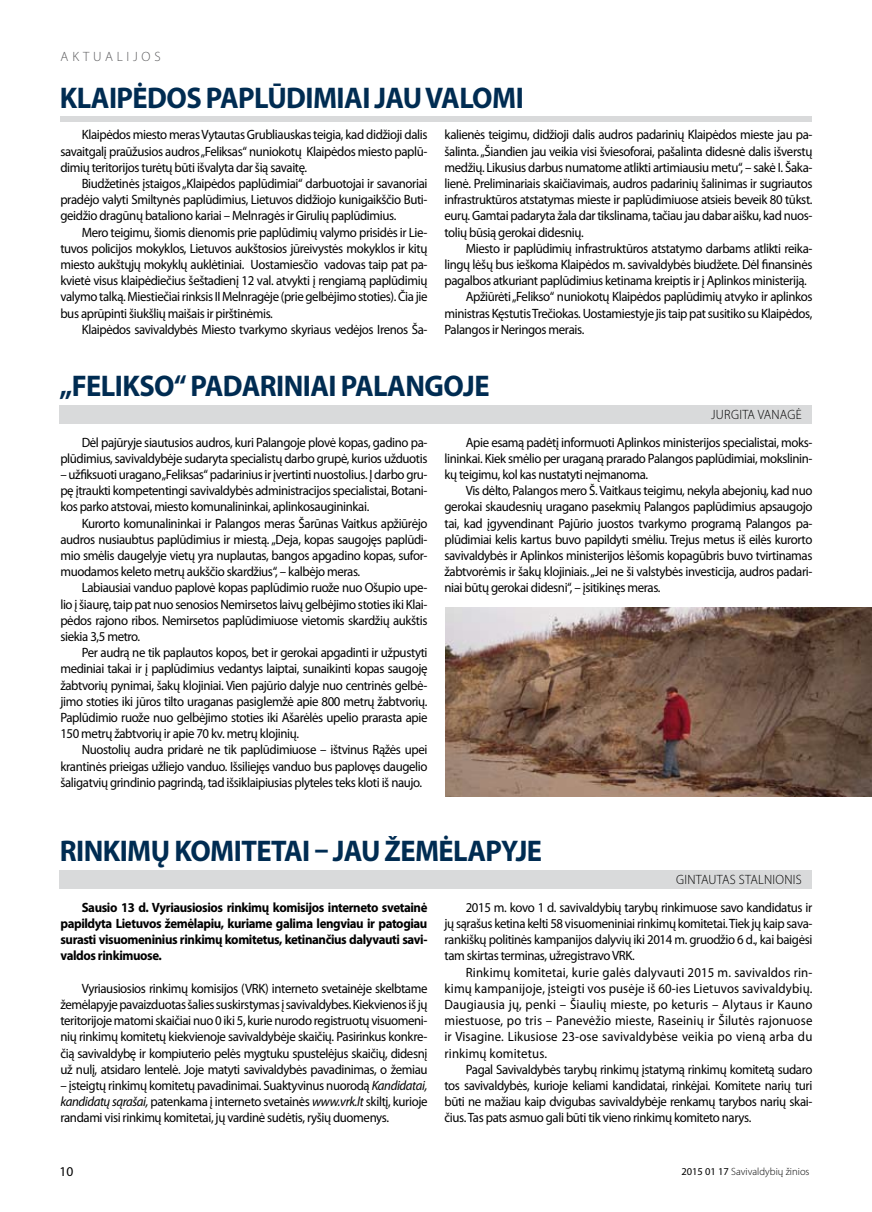
<style>
.page{position:relative;width:872px;height:1212px;background:#fff}
.page>*{position:absolute;margin:0;border:0;box-sizing:border-box;transform-origin:0 0}
.t1{font:700 30px "Myriad Pro";letter-spacing:-.02em;color:#002c52;scale:.95 1}
.t2{font:13.5px/16.2px "Myriad Pro";letter-spacing:-.03em;color:#000;text-align:justify;scale:.95 1}
.t3{font:700 13.5px/16.2px "Myriad Pro";letter-spacing:-.03em;color:#000;text-align:justify;scale:.95 1}
.t4{font:300 13.5px "Myriad Pro";letter-spacing:.02em;color:#000;scale:.95 1}
.t5{font:300 13.5px "Myriad Pro";letter-spacing:.28em;color:#58585a}
.t6{font:13.5px "Myriad Pro";letter-spacing:-.03em;color:#000}
.t7{font:300 10.5px "Myriad Pro";color:#000}
.s1{font-style:italic}
.s2{font-weight:400}
</style>
<div class="page">
<div style="left:60px;top:405px;width:752px;height:19px;background:#d9dadb"></div>
<div style="left:60px;top:116px;width:752px;height:6px;background:#d9dadb"></div>
<div style="left:60px;top:870px;width:752px;height:19px;background:#d9dadb"></div>
<img style="left:446px;top:608px;width:426px;height:189px">
<p class="t5" style="left:61px;top:49px;width:102px">AKTUAL IJOS</p>
<h1 class="t1" style="left:60px;top:78px;width:490px">Klaipėdos paplūdimiai jau valomi</h1>
<p class="t2" style="left:60px;top:127px;width:388px;text-indent:21px">Klaipėdos miesto meras Vytautas Grubliauskas teigia, kad didžioji dalis savaitgalį praūžusios audros „Feliksas“ nuniokotų Klaipėdos miesto paplū&shy;dimių teritorijos turėtų būti išvalyta dar šią savaitę.</p>
<p class="t2" style="left:60px;top:175px;width:388px;text-indent:21px">Biudžetinės įstaigos „Klaipėdos paplūdimiai“ darbuotojai ir savanoriai pradėjo valyti Smiltynės paplūdimius, Lietuvos didžiojo kunigaikščio Buti&shy;geidžio dragūnų bataliono kariai – Melnragės ir Girulių paplūdimius.</p>
<p class="t2" style="left:60px;top:224px;width:388px;text-indent:21px">Mero teigimu, šiomis dienomis prie paplūdimių valymo prisidės ir Lie&shy;tuvos policijos mokyklos, Lietuvos aukštosios jūreivystės mokyklos ir kitų miesto aukštųjų mokyklų auklėtiniai. Uostamiesčio vadovas taip pat pa&shy;kvietė visus klaipėdiečius šeštadienį 12 val. atvykti į rengiamą paplūdimių valymo talką. Miestiečiai rinksis II Melnragėje (prie gelbėjimo stoties). Čia jie bus aprūpinti šiukšlių maišais ir pirštinėmis.</p>
<p class="t2" style="left:82px;top:321px;width:365px">Klaipėdos savivaldybės Miesto tvarkymo skyriaus vedėjos Irenos Ša-</p>
<p class="t2" style="left:444px;top:127px;width:389px">kalienės teigimu, didžioji dalis audros padarinių Klaipėdos mieste jau pa&shy;šalinta. „Šiandien jau veikia visi šviesoforai, pašalinta didesnė dalis išverstų medžių. Likusius darbus numatome atlikti artimiausiu metu“, – sakė I. Šaka&shy;lienė. Preliminariais skaičiavimais, audros padarinių šalinimas ir sugriautos infrastruktūros atstatymas mieste ir paplūdimiuose atsieis beveik 80 tūkst. eurų. Gamtai padaryta žala dar tikslinama, tačiau jau dabar aišku, kad nuos&shy;tolių būsią gerokai didesnių.</p>
<p class="t2" style="left:466px;top:240px;width:366px">Miesto ir paplūdimių infrastruktūros atstatymo darbams atlikti reika-</p>
<p class="t2" style="left:444px;top:256px;width:389px">lingų lėšų bus ieškoma Klaipėdos m. savivaldybės biudžete. Dėl finansinės</p>
<p class="t2" style="left:444px;top:272px;width:383px">pagalbos atkuriant paplūdimius ketinama kreiptis ir į Aplinkos ministeriją.</p>
<p class="t2" style="left:466px;top:289px;width:366px">Apžiūrėti „Felikso“ nuniokotų Klaipėdos paplūdimių atvyko ir aplinkos</p>
<p class="t2" style="left:444px;top:305px;width:389px">ministras Kęstutis Trečiokas. Uostamiestyje jis taip pat susitiko su Klaipėdos,</p>
<p class="t2" style="left:444px;top:321px;width:149px">Palangos ir Neringos merais.</p>
<h1 class="t1" style="left:60px;top:367px;width:454px">„Felikso“ padariniai Palangoje</h1>
<p class="t2" style="left:60px;top:434px;width:388px;text-align:right">Dėl pajūryje siautusios audros, kuri Palangoje plovė kopas, gadino pa&shy;plūdimius, savivaldybėje sudaryta specialistų darbo grupė, kurios užduotis</p>
<p class="t2" style="left:60px;top:466px;width:388px">– užfiksuoti uragano „Feliksas“ padarinius ir įvertinti nuostolius. Į darbo gru&shy;pę įtraukti kompetentingi savivaldybės administracijos specialistai, Botani&shy;kos parko atstovai, miesto komunalininkai, aplinkosaugininkai.</p>
<p class="t2" style="left:60px;top:515px;width:388px;text-indent:21px">Kurorto komunalininkai ir Palangos meras Šarūnas Vaitkus apžiūrėjo audros nusiaubtus paplūdimius ir miestą. „Deja, kopas saugojęs paplūdi&shy;mio smėlis daugelyje vietų yra nuplautas, bangos apgadino kopas, sufor&shy;muodamos keleto metrų aukščio skardžius“, – kalbėjo meras.</p>
<p class="t2" style="left:60px;top:580px;width:388px;text-indent:21px">Labiausiai vanduo paplovė kopas paplūdimio ruože nuo Ošupio upe&shy;lio į šiaurę, taip pat nuo senosios Nemirsetos laivų gelbėjimo stoties iki Klai&shy;pėdos rajono ribos. Nemirsetos paplūdimiuose vietomis skardžių aukštis siekia 3,5 metro.</p>
<p class="t2" style="left:60px;top:644px;width:388px;text-indent:21px">Per audrą ne tik paplautos kopos, bet ir gerokai apgadinti ir užpustyti mediniai takai ir į paplūdimius vedantys laiptai, sunaikinti kopas saugoję žabtvorių pynimai, šakų klojiniai. Vien pajūrio dalyje nuo centrinės gelbė&shy;jimo stoties iki jūros tilto uraganas pasiglemžė apie 800 metrų žabtvorių.<br>Paplūdimio ruože nuo gelbėjimo stoties iki Ašarėlės upelio prarasta apie 150 metrų žabtvorių ir apie 70 kv. metrų klojinių.</p>
<p class="t2" style="left:60px;top:742px;width:388px;text-indent:21px">Nuostolių audra pridarė ne tik paplūdimiuose – ištvinus Rąžės upei krantinės prieigas užliejo vanduo. Išsiliejęs vanduo bus paplovęs daugelio šaligatvių grindinio pagrindą, tad išsiklaipiusias plyteles teks kloti iš naujo.</p>
<p class="t4" style="left:711px;top:406px;width:97px">JURGITA VANAGĖ</p>
<p class="t2" style="left:444px;top:434px;width:389px;text-indent:21px">Apie esamą padėtį informuoti Aplinkos ministerijos specialistai, moks&shy;lininkai. Kiek smėlio per uraganą prarado Palangos paplūdimiai, mokslinin&shy;kų teigimu, kol kas nustatyti neįmanoma.</p>
<p class="t2" style="left:444px;top:482px;width:389px;text-indent:21px">Vis dėlto, Palangos mero Š. Vaitkaus teigimu, nekyla abejonių, kad nuo gerokai skaudesnių uragano pasekmių Palangos paplūdimius apsaugojo tai, kad įgyvendinant Pajūrio juostos tvarkymo programą Palangos pa&shy;plūdimiai kelis kartus buvo papildyti smėliu. Trejus metus iš eilės kurorto savivaldybės ir Aplinkos ministerijos lėšomis kopagūbris buvo tvirtinamas žabtvorėmis ir šakų klojiniais. „Jei ne ši valstybės investicija, audros padari&shy;niai būtų gerokai didesni“, – įsitikinęs meras.</p>
<h1 class="t1" style="left:60px;top:832px;width:509px">Rinkimų komitetai – jau žemėlapyje</h1>
<p class="t3" style="left:60px;top:899px;width:388px;text-indent:21px">Sausio 13 d. Vyriausiosios rinkimų komisijos interneto svetainė papildyta Lietuvos žemėlapiu, kuriame galima lengviau ir patogiau surasti visuomeninius rinkimų komitetus, ketinančius dalyvauti savi&shy;valdos rinkimuose.</p>
<p class="t2" style="left:60px;top:980px;width:388px;text-indent:21px">Vyriausiosios rinkimų komisijos (VRK) interneto svetainėje skelbtame žemėlapyje pavaizduotas šalies suskirstymas į savivaldybes. Kiekvienos iš jų teritorijoje matomi skaičiai nuo 0 iki 5, kurie nurodo registruotų visuomeni&shy;nių rinkimų komitetų kiekvienoje savivaldybėje skaičių. Pasirinkus konkre&shy;čią savivaldybę ir kompiuterio pelės mygtuku spustelėjus skaičių, didesnį už nulį, atsidaro lentelė. Joje matyti savivaldybės pavadinimas, o žemiau</p>
<p class="t2" style="left:60px;top:1077px;width:388px">– įsteigtų rinkimų komitetų pavadinimai. Suaktyvinus nuorodą <span class="s1">Kandidatai, kandidatų sąrašai,</span> patenkama į interneto svetainės <span class="s1">www.vrk.lt</span> skiltį, kurioje randami visi rinkimų komitetai, jų vardinė sudėtis, ryšių duomenys.</p>
<p class="t4" style="left:676px;top:871px;width:134px">GINTAUTAS STALNIONIS</p>
<p class="t2" style="left:444px;top:899px;width:389px;text-indent:21px">2015 m. kovo 1 d. savivaldybių tarybų rinkimuose savo kandidatus ir jų sąrašus ketina kelti 58 visuomeniniai rinkimų komitetai. Tiek jų kaip sava&shy;rankiškų politinės kampanijos dalyvių iki 2014 m. gruodžio 6 d., kai baigėsi tam skirtas terminas, užregistravo VRK.</p>
<p class="t2" style="left:444px;top:964px;width:389px;text-indent:21px">Rinkimų komitetai, kurie galės dalyvauti 2015 m. savivaldos rin&shy;kimų kampanijoje, įsteigti vos pusėje iš 60-ies Lietuvos savivaldybių.<br>Daugiausia jų, penki – Šiaulių mieste, po keturis – Alytaus ir Kauno miestuose, po tris – Panevėžio mieste, Raseinių ir Šilutės rajonuose ir Visagine. Likusiose 23-ose savivaldybėse veikia po vieną arba du rinkimų komitetus.</p>
<p class="t2" style="left:444px;top:1061px;width:389px;text-indent:21px">Pagal Savivaldybės tarybų rinkimų įstatymą rinkimų komitetą sudaro tos savivaldybės, kurioje keliami kandidatai, rinkėjai. Komitete narių turi būti ne mažiau kaip dvigubas savivaldybėje renkamų tarybos narių skai&shy;čius. Tas pats asmuo gali būti tik vieno rinkimų komiteto narys.</p>
<p class="t6" style="left:60px;top:1163px;width:15px">10</p>
<p class="t7" style="left:681px;top:1165px;width:129px"><span class="s2">2015 01 17</span> SAVIVALDYBIŲ ŽINIOS</p>
</div>
